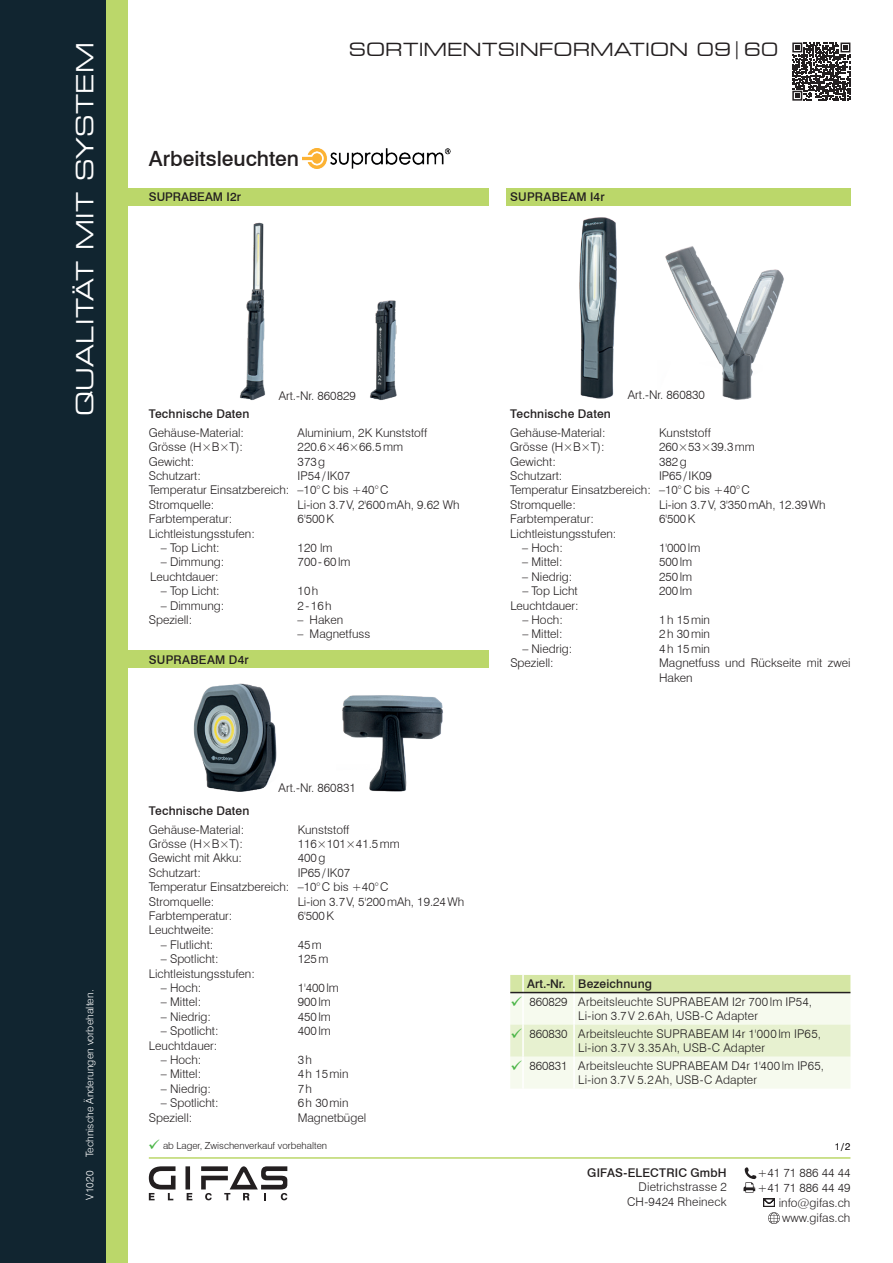
<style>
.page{position:relative;width:893px;height:1263px;background:#fff}
.page>*{position:absolute;margin:0;border:0;box-sizing:border-box;transform-origin:0 0}
.t1{font:expanded 23.55px "Square 721 BT";letter-spacing:.01em;color:#fff}
.t2{font:500 21px "Swiss 721 BT";color:#231f20}
.t3{font:expanded 18px "Square 721 BT";color:#231f20}
.t4{font:300 12px/14.4px "Swiss 721 BT";color:#231f20}
.t5{font:500 12px "Swiss 721 BT";letter-spacing:.015em;color:#231f20}
.t6{font:300 10.5px "Swiss 721 BT";color:#fff}
.t7{font:300 9.75px "Swiss 721 BT";color:#231f20}
.s1{color:#4bb547}
</style>
<div class="page">
<div style="left:0;top:0;width:106px;height:1263px;background:#112530"></div>
<div style="left:106px;top:0;width:22px;height:1263px;background:#bbd76a"></div>
<div style="left:185px;top:1166px;width:5px;height:23px;background:#231f20"></div>
<svg style="left:149px;top:1166px;width:27px;height:34px"></svg>
<svg style="left:187px;top:1193px;width:5px;height:7px"></svg>
<svg style="left:201px;top:1166px;width:86px;height:34px"></svg>
<hr style="left:149px;top:1157px;width:701px;height:2px;background:#bbd76a">
<svg style="left:743px;top:1167px;width:13px;height:26px"></svg>
<svg style="left:763px;top:1198px;width:17px;height:26px"></svg>
<img style="left:240px;top:222px;width:25px;height:178px">
<img style="left:370px;top:300px;width:27px;height:100px">
<img style="left:579px;top:217px;width:38px;height:182px">
<img style="left:762px;top:269px;width:22px;height:71px">
<img style="left:665px;top:246px;width:97px;height:154px">
<div style="left:119px;top:188px;width:370px;height:17px;background:#bbd76a"></div>
<div style="left:506px;top:188px;width:344px;height:17px;background:#bbd76a"></div>
<img style="left:193px;top:683px;width:84px;height:109px">
<img style="left:342px;top:695px;width:101px;height:97px">
<div style="left:113px;top:650px;width:376px;height:17px;background:#bbd76a"></div>
<img style="left:303px;top:149px;width:148px;height:20px">
<svg style="left:510px;top:975px;width:340px;height:114px;background:#ecf3d9"></svg>
<hr style="left:523px;top:992px;width:51px;height:1px;background:#231f20">
<hr style="left:574px;top:992px;width:276px;height:1px;background:#231f20">
<svg style="left:792px;top:42px;width:59px;height:58px"></svg>
<svg style="left:792px;top:43px;width:58px;height:58px"></svg>
<h1 class="t1" style="left:71px;top:416px;width:375px;rotate:-90deg">QUALITÄT MIT SYSTEM</h1>
<h3 class="t3" style="left:349px;top:39px;width:431px">SORTIMENTSINFORMATION 09|60</h3>
<h2 class="t2" style="left:149px;top:146px;width:152px">Arbeitsleuchten</h2>
<p class="t5" style="left:149px;top:190px;width:94px">SUPRABEAM I2r</p>
<p class="t5" style="left:510px;top:190px;width:96px">SUPRABEAM I4r</p>
<p class="t4" style="left:628px;top:388px;width:79px">Art.-Nr. 860830</p>
<p class="t4" style="left:279px;top:389px;width:79px">Art.-Nr. 860829</p>
<p class="t5" style="left:149px;top:406px;width:102px">Technische Daten</p>
<p class="t4" style="left:149px;top:425px;width:97px">Gehäuse-Material:</p>
<p class="t4" style="left:298px;top:425px;width:131px">Aluminium, 2K Kunststoff</p>
<p class="t4" style="left:149px;top:440px;width:96px">Grösse (H×B×T):</p>
<p class="t4" style="left:298px;top:440px;width:107px">220.6×46×66.5mm</p>
<p class="t4" style="left:149px;top:454px;width:47px">Gewicht:</p>
<p class="t4" style="left:298px;top:454px;width:29px">373g</p>
<p class="t4" style="left:149px;top:468px;width:54px">Schutzart:</p>
<p class="t5" style="left:510px;top:406px;width:102px">Technische Daten</p>
<p class="t4" style="left:510px;top:425px;width:97px">Gehäuse-Material:</p>
<p class="t4" style="left:659px;top:425px;width:53px">Kunststoff</p>
<p class="t4" style="left:510px;top:440px;width:96px">Grösse (H×B×T):</p>
<p class="t4" style="left:659px;top:440px;width:97px">260×53×39.3mm</p>
<p class="t4" style="left:510px;top:454px;width:47px">Gewicht:</p>
<p class="t4" style="left:659px;top:454px;width:29px">382g</p>
<p class="t4" style="left:510px;top:468px;width:54px">Schutzart:</p>
<p class="t4" style="left:149px;top:468px;width:241px;text-indent:149px">IP54/IK07<br>Temperatur Einsatzbereich: –10°C bis +40°C<br>Stromquelle:</p>
<p class="t4" style="left:510px;top:468px;width:241px;text-indent:149px">IP65/IK09<br>Temperatur Einsatzbereich: –10°C bis +40°C<br>Stromquelle:</p>
<p class="t4" style="left:298px;top:497px;width:163px">Li-ion 3.7V, 2'600mAh, 9.62 Wh</p>
<p class="t4" style="left:659px;top:497px;width:168px">Li-ion 3.7V, 3'350mAh, 12.39Wh</p>
<p class="t6" style="left:83px;top:1157px;width:169px;rotate:-90deg">Technische Änderungen vorbehalten.</p>
<p class="t6" style="left:83px;top:1200px;width:31px;rotate:-90deg">V1020</p>
<p class="t4" style="left:149px;top:512px;width:85px">Farbtemperatur:</p>
<p class="t4" style="left:298px;top:512px;width:38px">6'500K</p>
<p class="t4" style="left:149px;top:526px;width:108px">Lichtleistungsstufen:</p>
<p class="t4" style="left:161px;top:540px;width:60px">– Top Licht:</p>
<p class="t4" style="left:298px;top:540px;width:36px">120 lm</p>
<p class="t4" style="left:161px;top:555px;width:65px">– Dimmung:</p>
<p class="t4" style="left:298px;top:555px;width:54px">700-60lm</p>
<p class="t4" style="left:150px;top:569px;width:70px">Leuchtdauer:</p>
<p class="t4" style="left:161px;top:584px;width:60px">– Top Licht:</p>
<p class="t4" style="left:298px;top:584px;width:22px">10h</p>
<p class="t4" style="left:161px;top:598px;width:65px">– Dimmung:</p>
<p class="t4" style="left:298px;top:598px;width:36px">2-16h</p>
<p class="t4" style="left:149px;top:612px;width:45px">Speziell:</p>
<p class="t4" style="left:298px;top:612px;width:47px">– Haken</p>
<p class="t4" style="left:298px;top:627px;width:74px">– Magnetfuss</p>
<p class="t5" style="left:149px;top:652px;width:101px">SUPRABEAM D4r</p>
<p class="t4" style="left:279px;top:780px;width:79px">Art.-Nr. 860831</p>
<p class="t5" style="left:149px;top:803px;width:102px">Technische Daten</p>
<p class="t4" style="left:149px;top:822px;width:97px">Gehäuse-Material:</p>
<p class="t4" style="left:298px;top:822px;width:53px">Kunststoff</p>
<p class="t4" style="left:149px;top:836px;width:96px">Grösse (H×B×T):</p>
<p class="t4" style="left:298px;top:836px;width:104px">116×101×41.5mm</p>
<p class="t4" style="left:149px;top:851px;width:95px">Gewicht mit Akku:</p>
<p class="t4" style="left:298px;top:851px;width:29px">400g</p>
<p class="t4" style="left:149px;top:865px;width:54px">Schutzart:</p>
<p class="t4" style="left:149px;top:865px;width:241px;text-indent:149px">IP65/IK07<br>Temperatur Einsatzbereich: –10°C bis +40°C<br>Stromquelle:</p>
<p class="t4" style="left:298px;top:894px;width:168px">Li-ion 3.7V, 5'200mAh, 19.24Wh</p>
<p class="t4" style="left:149px;top:908px;width:85px">Farbtemperatur:</p>
<p class="t4" style="left:298px;top:908px;width:38px">6'500K</p>
<p class="t4" style="left:149px;top:923px;width:67px">Leuchtweite:</p>
<p class="t4" style="left:161px;top:937px;width:54px">– Flutlicht:</p>
<p class="t4" style="left:298px;top:937px;width:26px">45m</p>
<p class="t4" style="left:161px;top:952px;width:59px">– Spotlicht:</p>
<p class="t4" style="left:298px;top:952px;width:32px">125m</p>
<p class="t4" style="left:149px;top:966px;width:108px">Lichtleistungsstufen:</p>
<p class="t4" style="left:161px;top:980px;width:42px">– Hoch:</p>
<p class="t4" style="left:298px;top:980px;width:43px">1'400lm</p>
<p class="t4" style="left:161px;top:995px;width:42px">– Mittel:</p>
<p class="t4" style="left:298px;top:995px;width:35px">900lm</p>
<p class="t4" style="left:161px;top:1009px;width:52px">– Niedrig:</p>
<p class="t4" style="left:298px;top:1009px;width:35px">450lm</p>
<p class="t4" style="left:161px;top:1024px;width:59px">– Spotlicht:</p>
<p class="t4" style="left:298px;top:1024px;width:35px">400lm</p>
<p class="t4" style="left:149px;top:1038px;width:70px">Leuchtdauer:</p>
<p class="t4" style="left:161px;top:1052px;width:42px">– Hoch:</p>
<p class="t4" style="left:298px;top:1052px;width:16px">3h</p>
<p class="t4" style="left:161px;top:1067px;width:42px">– Mittel:</p>
<p class="t4" style="left:298px;top:1067px;width:52px">4h 15min</p>
<p class="t4" style="left:161px;top:1081px;width:52px">– Niedrig:</p>
<p class="t4" style="left:298px;top:1081px;width:16px">7h</p>
<p class="t4" style="left:161px;top:1096px;width:59px">– Spotlicht:</p>
<p class="t4" style="left:298px;top:1096px;width:52px">6h 30min</p>
<p class="t4" style="left:149px;top:1110px;width:45px">Speziell:</p>
<p class="t4" style="left:298px;top:1110px;width:70px">Magnetbügel</p>
<p class="t7" style="left:148px;top:1140px;width:181px"><span class="s1">✓</span> ab Lager, Zwischenverkauf vorbehalten</p>
<p class="t4" style="left:510px;top:512px;width:85px">Farbtemperatur:</p>
<p class="t4" style="left:659px;top:512px;width:38px">6'500K</p>
<p class="t4" style="left:510px;top:526px;width:108px">Lichtleistungsstufen:</p>
<p class="t4" style="left:522px;top:540px;width:42px">– Hoch:</p>
<p class="t4" style="left:659px;top:540px;width:43px">1'000lm</p>
<p class="t4" style="left:522px;top:555px;width:42px">– Mittel:</p>
<p class="t4" style="left:659px;top:555px;width:35px">500lm</p>
<p class="t4" style="left:522px;top:569px;width:52px">– Niedrig:</p>
<p class="t4" style="left:659px;top:569px;width:35px">250lm</p>
<p class="t4" style="left:522px;top:584px;width:57px">– Top Licht</p>
<p class="t4" style="left:659px;top:584px;width:35px">200lm</p>
<p class="t4" style="left:510px;top:598px;width:70px">Leuchtdauer:</p>
<p class="t4" style="left:522px;top:612px;width:42px">– Hoch:</p>
<p class="t4" style="left:659px;top:612px;width:52px">1h 15min</p>
<p class="t4" style="left:522px;top:627px;width:42px">– Mittel:</p>
<p class="t4" style="left:659px;top:627px;width:52px">2h 30min</p>
<p class="t4" style="left:522px;top:641px;width:52px">– Niedrig:</p>
<p class="t4" style="left:659px;top:641px;width:52px">4h 15min</p>
<p class="t4" style="left:510px;top:656px;width:45px">Speziell:</p>
<p class="t4" style="left:659px;top:656px;width:193px">Magnetfuss und Rückseite mit zwei<br>Haken</p>
<p class="t5" style="left:527px;top:977px;width:126px">Art.-Nr. Bezeichnung</p>
<p class="t4" style="left:578px;top:994px;width:235px;text-indent:-68px"><span class="s1">✓</span> 860829 Arbeitsleuchte SUPRABEAM I2r 700lm IP54,<br>Li-ion 3.7V 2.6Ah, USB-C Adapter</p>
<p class="t4" style="left:578px;top:1026px;width:244px;text-indent:-68px"><span class="s1">✓</span> 860830 Arbeitsleuchte SUPRABEAM I4r 1'000lm IP65,<br>Li-ion 3.7V 3.35Ah, USB-C Adapter</p>
<p class="t4" style="left:510px;top:1058px;width:315px;text-align:center"><span class="s1">✓</span> 860831 Arbeitsleuchte SUPRABEAM D4r 1'400lm IP65,<br>Li-ion 3.7V 5.2Ah, USB-C Adapter</p>
<p class="t7" style="left:835px;top:1140px;width:17px">1/2</p>
<p class="t5" style="left:587px;top:1165px;width:141px">GIFAS-ELECTRIC GmbH</p>
<p class="t4" style="left:627px;top:1179px;width:101px;text-align:right">Dietrichstrasse 2<br>CH-9424 Rheineck</p>
<p class="t4" style="left:757px;top:1165px;width:95px;line-height:15px;text-align:right">+41 71 886 44 44 +41 71 886 44 49 info@gifas.ch www.gifas.ch</p>
</div>
